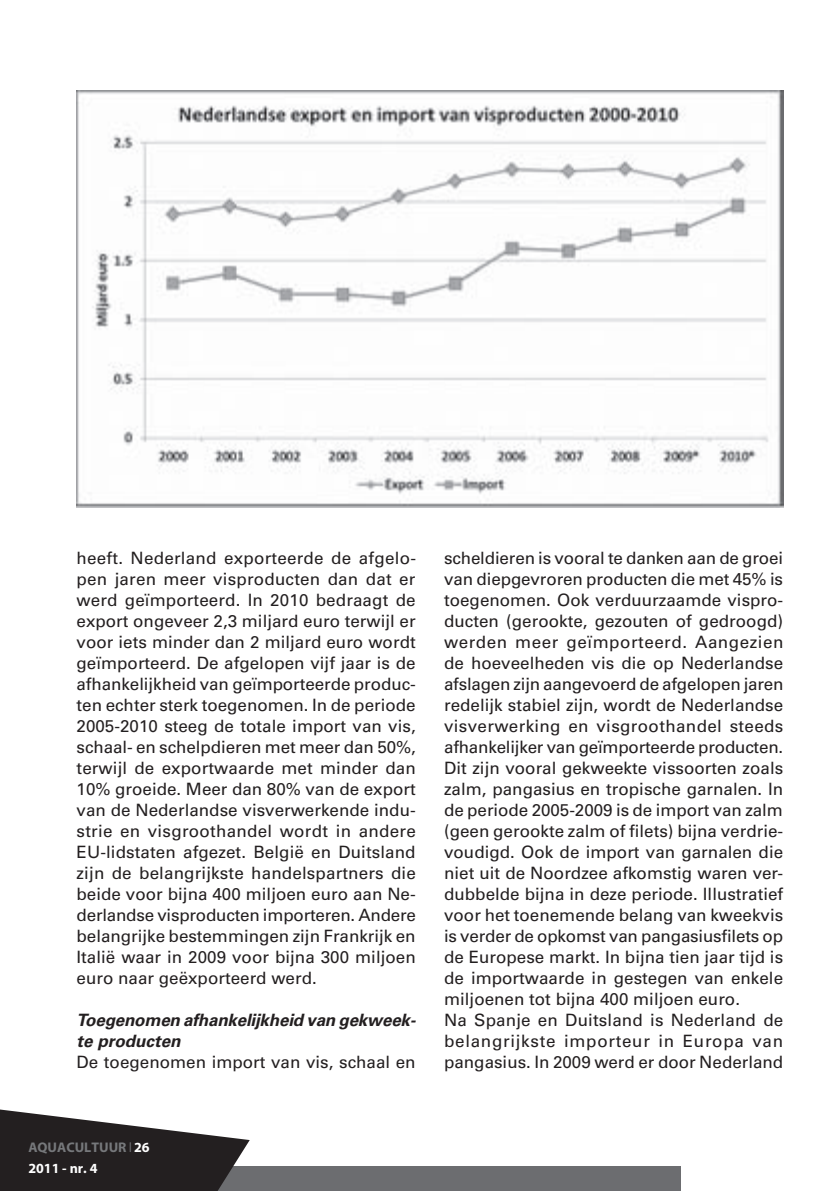
<style>
.page{position:relative;width:840px;height:1191px;background:#fff}
.page>*{position:absolute;margin:0;border:0;box-sizing:border-box;transform-origin:0 0}
.t1{font:17px/21px "Univers";color:#231f20;text-align:justify}
.t2{font:italic 700 17px/21px "Univers";letter-spacing:-.01em;color:#231f20}
.t3{font:700 14px/21px "Myriad";color:#76787b}
.s1{color:#fff}
</style>
<div class="page">
<div style="left:0;top:1166px;width:680px;height:25px;background:#6c6d70"></div>
<svg style="left:0;top:1109px;width:249px;height:82px"></svg>
<div style="left:23px;top:1135px;width:144px;height:54px;background:#231f20"></div>
<img style="left:76px;top:91px;width:706px;height:416px">
<p class="t1" style="left:76px;top:547px;width:341px">heeft. Nederland exporteerde de afgelo&shy;pen jaren meer visproducten dan dat er werd geïmporteerd. In 2010 bedraagt de export ongeveer 2,3 miljard euro terwijl er voor iets minder dan 2 miljard euro wordt geïmporteerd. De afgelopen vijf jaar is de afhankelijkheid van geïmporteerde produc&shy;ten echter sterk toegenomen. In de periode 2005-2010 steeg de totale import van vis, schaal- en schelpdieren met meer dan 50%, terwijl de exportwaarde met minder dan 10% groeide. Meer dan 80% van de export van de Nederlandse visverwerkende indu&shy;strie en visgroothandel wordt in andere EU-lidstaten afgezet. België en Duitsland zijn de belangrijkste handelspartners die beide voor bijna 400 miljoen euro aan Ne&shy;derlandse visproducten importeren. Andere belangrijke bestemmingen zijn Frankrijk en Italië waar in 2009 voor bijna 300 miljoen euro naar geëxporteerd werd.</p>
<p class="t2" style="left:76px;top:1009px;width:341px">Toegenomen afhankelijkheid van gekweek&shy;te producten</p>
<p class="t1" style="left:76px;top:1051px;width:340px">De toegenomen import van vis, schaal en</p>
<p class="t1" style="left:444px;top:547px;width:341px;text-align:left">scheldieren is vooral te danken aan de groei van diepgevroren producten die met 45% is toegenomen. Ook verduurzaamde vispro&shy;ducten (gerookte, gezouten of gedroogd) werden meer geïmporteerd. Aangezien de hoeveelheden vis die op Nederlandse afslagen zijn aangevoerd de afgelopen jaren redelijk stabiel zijn, wordt de Nederlandse visverwerking en visgroothandel steeds afhankelijker van geïmporteerde producten.<br>Dit zijn vooral gekweekte vissoorten zoals zalm, pangasius en tropische garnalen. In de periode 2005-2009 is de import van zalm (geen gerookte zalm of filets) bijna verdrie&shy;voudigd. Ook de import van garnalen die niet uit de Noordzee afkomstig waren ver&shy;dubbelde bijna in deze periode. Illustratief voor het toenemende belang van kweekvis is verder de opkomst van pangasiusfilets op de Europese markt. In bijna tien jaar tijd is de importwaarde in gestegen van enkele miljoenen tot bijna 400 miljoen euro.<br>Na Spanje en Duitsland is Nederland de belangrijkste importeur in Europa van pangasius. In 2009 werd er door Nederland</p>
<p class="t3" style="left:28px;top:1137px;width:123px">AQUACULTUUR ❘ <span class="s1">26<br>2011 - NR. 4</span></p>
</div>
